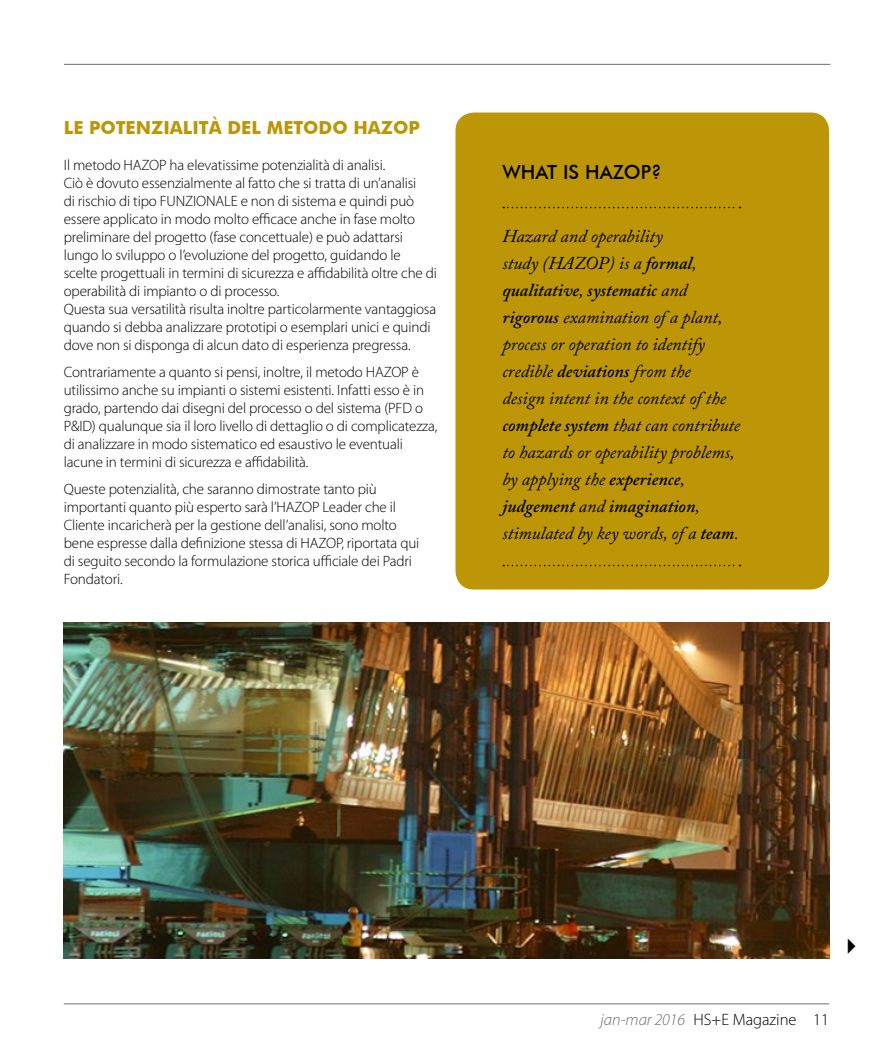
<style>
.page{position:relative;width:893px;height:1063px;background:#fff}
.page>*{position:absolute;margin:0;border:0;box-sizing:border-box;transform-origin:0 0}
.t1{font:500 19.5px "Futura BT";color:#000}
.t2{font:italic 18px/27px "Adobe Caslon Pro";color:#000}
.t3{font:700 18px "Futura BT";color:#bd9607}
.t4{font:300 16.5px "Myriad Pro";color:#000}
.t5{font:300 15px/18px "Myriad Pro";letter-spacing:-.01em;color:#000}
.s1{font-weight:600}
.s2{font-style:italic;color:#6d6e71}
</style>
<div class="page">
<img style="left:64px;top:622px;width:765px;height:337px">
<div style="left:455px;top:113px;width:374px;height:477px;background:#bd9607;border-radius:18px"></div>
<svg style="left:503px;top:207px;width:237px;height:1px"></svg>
<svg style="left:503px;top:565px;width:237px;height:1px"></svg>
<hr style="left:64px;top:1004px;width:765px;height:1px;background:#6d6e71">
<hr style="left:64px;top:64px;width:766px;height:1px;background:#6d6e71">
<p class="t3" style="left:64px;top:117px;width:358px">LE POTENZIALITÀ DEL METODO HAZOP</p>
<p class="t5" style="left:64px;top:157px;width:375px">Il metodo HAZOP ha elevatissime potenzialità di analisi.<br>Ciò è dovuto essenzialmente al fatto che si tratta di un’analisi<br>di rischio di tipo FUNZIONALE e non di sistema e quindi può essere applicato in modo molto efficace anche in fase molto preliminare del progetto (fase concettuale) e può adattarsi lungo lo sviluppo o l’evoluzione del progetto, guidando le scelte progettuali in termini di sicurezza e affidabilità oltre che di operabilità di impianto o di processo.<br>Questa sua versatilità risulta inoltre particolarmente vantaggiosa quando si debba analizzare prototipi o esemplari unici e quindi dove non si disponga di alcun dato di esperienza pregressa.</p>
<p class="t5" style="left:64px;top:364px;width:375px">Contrariamente a quanto si pensi, inoltre, il metodo HAZOP è utilissimo anche su impianti o sistemi esistenti. Infatti esso è in grado, partendo dai disegni del processo o del sistema (PFD o P&amp;ID) qualunque sia il loro livello di dettaglio o di complicatezza, di analizzare in modo sistematico ed esaustivo le eventuali lacune in termini di sicurezza e affidabilità.</p>
<p class="t5" style="left:64px;top:481px;width:357px">Queste potenzialità, che saranno dimostrate tanto più importanti quanto più esperto sarà l’HAZOP Leader che il Cliente incaricherà per la gestione dell’analisi, sono molto bene espresse dalla definizione stessa di HAZOP, riportata qui di seguito secondo la formulazione storica ufficiale dei Padri Fondatori.</p>
<h1 class="t1" style="left:502px;top:161px;width:161px">WHAT IS HAZOP?</h1>
<p class="t2" style="left:502px;top:223px;width:239px">Hazard and operability<br>study (HAZOP) is a <span class="s1">formal</span>, <span class="s1">qualitative</span>, <span class="s1">systematic</span> and <span class="s1">rigorous</span> examination of a plant, process or operation to identify credible <span class="s1">deviations</span> from the<br>design intent in the context of the <span class="s1">complete system</span> that can contribute to hazards or operability problems, by applying the <span class="s1">experience</span>, <span class="s1">judgement</span> and <span class="s1">imagination</span>, stimulated by key words, of a <span class="s1">team</span>.</p>
<p class="t4" style="left:601px;top:1011px;width:230px"><span class="s2">jan-mar 2016</span> HS+E Magazine 11</p>
</div>
